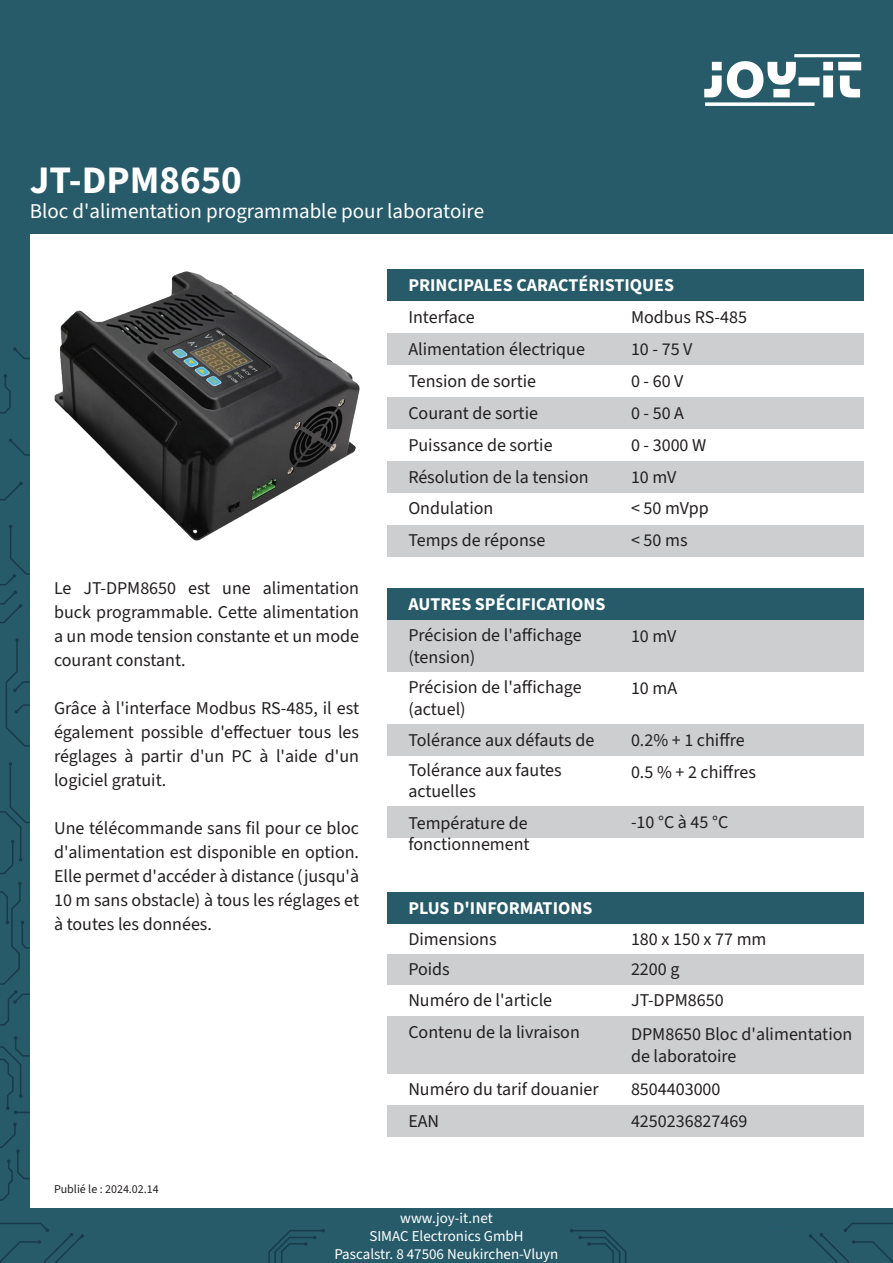
<style>
.page{position:relative;width:893px;height:1263px;background:#fff}
.page>*{position:absolute;margin:0;border:0;box-sizing:border-box;transform-origin:0 0}
.t1{font:700 39px "Source Sans 3";color:#fff}
.t2{font:21px "Source Sans 3";color:#fff}
.t3{font:18px/24px "Source Sans 3";color:#231f20;text-align:justify}
.t4{font:700 18px "Source Sans 3";color:#fff}
.t5{font:15px "Source Sans 3";color:#fff}
.t6{font:12px "Source Sans 3";color:#231f20}
</style>
<div class="page">
<div style="left:387px;top:620px;width:476px;height:52px;background:#cccecf"></div>
<div style="left:387px;top:333px;width:476px;height:32px;background:#cccecf"></div>
<div style="left:387px;top:397px;width:476px;height:32px;background:#cccecf"></div>
<div style="left:387px;top:461px;width:476px;height:32px;background:#cccecf"></div>
<div style="left:387px;top:524px;width:476px;height:32px;background:#cccecf"></div>
<div style="left:387px;top:724px;width:476px;height:32px;background:#cccecf"></div>
<div style="left:387px;top:806px;width:476px;height:32px;background:#cccecf"></div>
<div style="left:0;top:0;width:893px;height:234px;background:#275b6a"></div>
<img style="left:704px;top:54px;width:158px;height:52px">
<div style="left:0;top:208px;width:30px;height:1055px;background:#275b6a"></div>
<div style="left:387px;top:269px;width:476px;height:32px;background:#275b6a"></div>
<div style="left:387px;top:588px;width:476px;height:32px;background:#275b6a"></div>
<svg style="left:0;top:1122px;width:30px;height:79px"></svg>
<svg style="left:0;top:1036px;width:30px;height:78px"></svg>
<svg style="left:0;top:882px;width:30px;height:144px"></svg>
<svg style="left:0;top:762px;width:30px;height:112px"></svg>
<svg style="left:5px;top:638px;width:25px;height:109px"></svg>
<svg style="left:0;top:525px;width:30px;height:99px"></svg>
<svg style="left:0;top:482px;width:23px;height:19px"></svg>
<svg style="left:9px;top:438px;width:21px;height:18px"></svg>
<svg style="left:0;top:374px;width:11px;height:40px"></svg>
<svg style="left:13px;top:347px;width:17px;height:12px"></svg>
<img style="left:54px;top:272px;width:305px;height:268px">
<div style="left:387px;top:954px;width:476px;height:30px;background:#cccecf"></div>
<div style="left:387px;top:1105px;width:476px;height:32px;background:#cccecf"></div>
<div style="left:387px;top:1016px;width:476px;height:57px;background:#cccecf"></div>
<div style="left:387px;top:892px;width:476px;height:32px;background:#275b6a"></div>
<div style="left:0;top:1209px;width:893px;height:54px;background:#275b6a"></div>
<svg style="left:268px;top:1229px;width:57px;height:34px"></svg>
<svg style="left:570px;top:1229px;width:57px;height:34px"></svg>
<svg style="left:0;top:1223px;width:84px;height:40px"></svg>
<svg style="left:809px;top:1223px;width:84px;height:40px"></svg>
<p class="t1" style="left:30px;top:154px;width:214px">JT-DPM8650</p>
<p class="t2" style="left:30px;top:197px;width:456px">Bloc d'alimentation programmable pour laboratoire</p>
<p class="t4" style="left:408px;top:273px;width:267px">PRINCIPALES CARACTÉRISTIQUES</p>
<p class="t3" style="left:54px;top:576px;width:307px">Le JT-DPM8650 est une alimentation buck programmable. Cette alimentation a un mode tension constante et un mode courant constant.</p>
<p class="t3" style="left:54px;top:696px;width:307px">Grâce à l'interface Modbus RS-485, il est également possible d'effectuer tous les réglages à partir d'un PC à l'aide d'un logiciel gratuit.</p>
<p class="t3" style="left:54px;top:816px;width:307px">Une télécommande sans fil pour ce bloc d'alimentation est disponible en option.<br>Elle permet d'accéder à distance (jusqu'à 10 m sans obstacle) à tous les réglages et à toutes les données.</p>
<p class="t6" style="left:54px;top:1181px;width:106px">Publié le : 2024.02.14</p>
<p class="t3" style="left:408px;top:306px;width:68px">Interface</p>
<p class="t3" style="left:408px;top:337px;width:178px">Alimentation électrique</p>
<p class="t3" style="left:408px;top:369px;width:129px">Tension de sortie</p>
<p class="t3" style="left:408px;top:401px;width:131px">Courant de sortie</p>
<p class="t3" style="left:408px;top:433px;width:146px">Puissance de sortie</p>
<p class="t3" style="left:408px;top:465px;width:182px">Résolution de la tension</p>
<p class="t3" style="left:408px;top:497px;width:87px">Ondulation</p>
<p class="t3" style="left:408px;top:529px;width:138px">Temps de réponse</p>
<p class="t4" style="left:408px;top:592px;width:199px">AUTRES SPÉCIFICATIONS</p>
<p class="t3" style="left:408px;top:624px;width:175px">Précision de l'affichage</p>
<p class="t3" style="left:408px;top:645px;width:69px">(tension)</p>
<p class="t3" style="left:408px;top:676px;width:175px">Précision de l'affichage</p>
<p class="t3" style="left:408px;top:697px;width:59px">(actuel)</p>
<p class="t3" style="left:408px;top:728px;width:187px">Tolérance aux défauts de</p>
<p class="t3" style="left:408px;top:758px;width:155px">Tolérance aux fautes</p>
<p class="t3" style="left:408px;top:780px;width:69px">actuelles</p>
<p class="t3" style="left:408px;top:811px;width:121px">Température de</p>
<p class="t3" style="left:408px;top:833px;width:123px">fonctionnement</p>
<p class="t4" style="left:408px;top:895px;width:186px">PLUS D'INFORMATIONS</p>
<p class="t3" style="left:631px;top:306px;width:118px">Modbus RS-485</p>
<p class="t3" style="left:631px;top:337px;width:63px">10 - 75 V</p>
<p class="t3" style="left:631px;top:369px;width:54px">0 - 60 V</p>
<p class="t3" style="left:631px;top:401px;width:55px">0 - 50 A</p>
<p class="t3" style="left:631px;top:433px;width:77px">0 - 3000 W</p>
<p class="t3" style="left:631px;top:465px;width:47px">10 mV</p>
<p class="t3" style="left:631px;top:497px;width:79px">&lt; 50 mVpp</p>
<p class="t3" style="left:631px;top:529px;width:58px">&lt; 50 ms</p>
<p class="t3" style="left:631px;top:625px;width:47px">10 mV</p>
<p class="t3" style="left:631px;top:676px;width:48px">10 mA</p>
<p class="t3" style="left:631px;top:728px;width:115px">0.2% + 1 chiffre</p>
<p class="t3" style="left:631px;top:760px;width:126px">0.5 % + 2 chiffres</p>
<p class="t3" style="left:631px;top:810px;width:99px">-10 °C à 45 °C</p>
<p class="t3" style="left:408px;top:927px;width:90px">Dimensions</p>
<p class="t3" style="left:631px;top:927px;width:137px">180 x 150 x 77 mm</p>
<p class="t3" style="left:408px;top:957px;width:43px">Poids</p>
<p class="t3" style="left:631px;top:957px;width:50px">2200 g</p>
<p class="t3" style="left:408px;top:989px;width:145px">Numéro de l'article</p>
<p class="t3" style="left:631px;top:989px;width:94px">JT-DPM8650</p>
<p class="t3" style="left:408px;top:1021px;width:173px">Contenu de la livraison</p>
<p class="t3" style="left:631px;top:1024px;width:223px;line-height:21.6px">DPM8650 Bloc d'alimentation de laboratoire</p>
<p class="t3" style="left:408px;top:1078px;width:192px">Numéro du tarif douanier</p>
<p class="t3" style="left:631px;top:1078px;width:91px">8504403000</p>
<p class="t3" style="left:408px;top:1110px;width:32px">EAN</p>
<p class="t3" style="left:631px;top:1110px;width:118px">4250236827469</p>
<p class="t5" style="left:400px;top:1208px;width:94px">www.joy-it.net</p>
<p class="t5" style="left:369px;top:1226px;width:156px">SIMAC Electronics GmbH</p>
<p class="t5" style="left:334px;top:1244px;width:226px">Pascalstr. 8 47506 Neukirchen-Vluyn</p>
</div>
